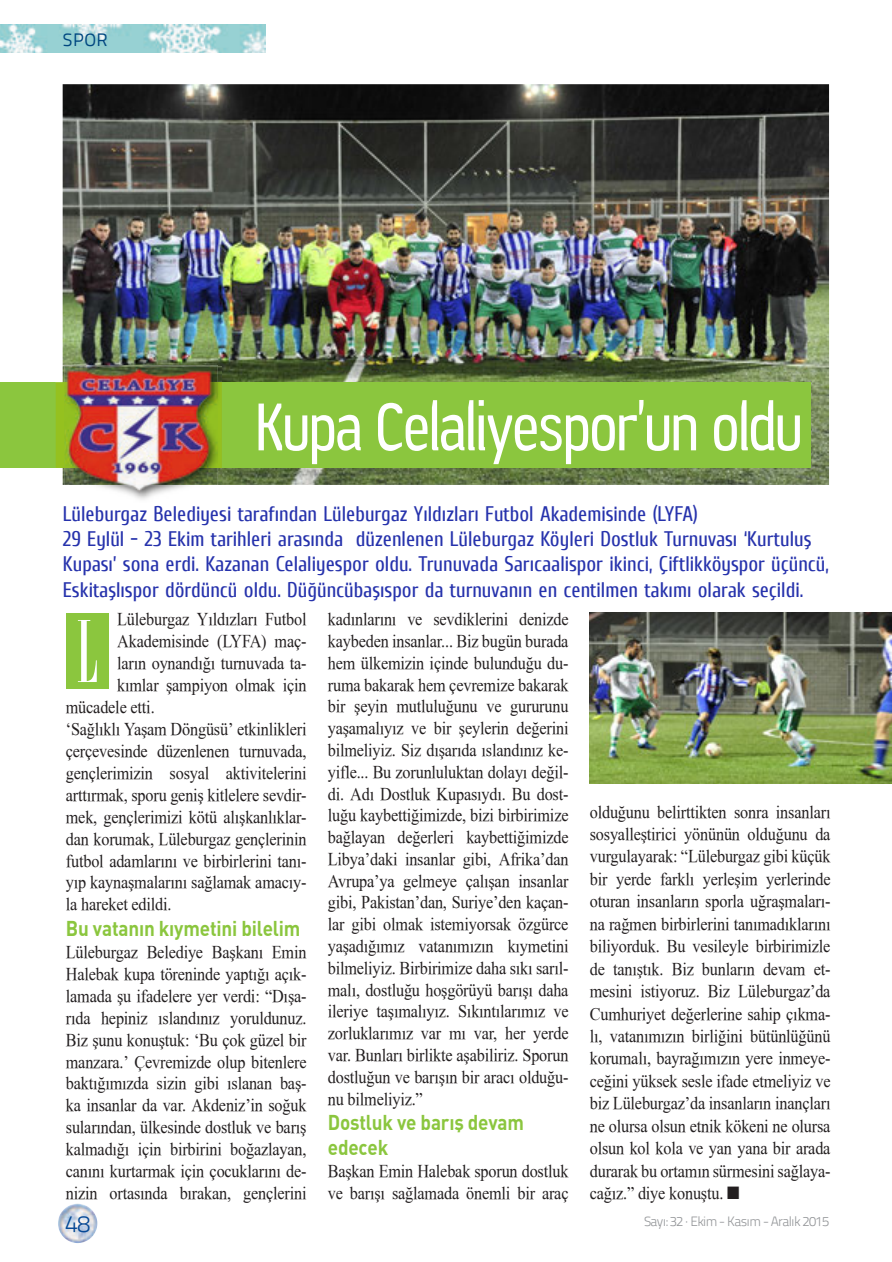
<style>
.page{position:relative;width:892px;height:1262px;background:#fff}
.page>*{position:absolute;margin:0;border:0;box-sizing:border-box;transform-origin:0 0}
.t1{font:93px "Bordeaux Roman Bold Let Plain";color:#fff}
.t2{font:63px "Jesaya Free";letter-spacing:-.005em;color:#fff;scale:.9 1}
.t3{font:23.7px "Titillium Text 25 L 250 wt";color:#054895}
.t4{font:21px/25.2px "Cuprum FFU";color:#2632ac}
.t5{font:21px/25.3px "DINT Bold";letter-spacing:-.01em;color:#8bc63e;scale:.9 1}
.t6{font:18px/21.8px "TR Times New Roman";letter-spacing:-.01em;color:#231f20;text-align:justify;scale:.9 1}
.t7{font:18px "Titillium Text 25 L 400 wt";color:#004780}
.t8{font:13.5px "Titillium Text 25 L 250 wt";letter-spacing:-.05em;color:#939598}
</style>
<div class="page">
<svg style="left:60px;top:1206px;width:8px;height:8px"></svg>
<img style="left:0;top:25px;width:266px;height:28px">
<div style="left:66px;top:612px;width:42px;height:76px;background:#8bc63e"></div>
<img style="left:589px;top:612px;width:302px;height:171px">
<img style="left:63px;top:84px;width:765px;height:401px">
<div style="left:0;top:382px;width:810px;height:86px;background:#8bc63e"></div>
<img style="left:132px;top:365px;width:90px;height:135px">
<img style="left:218px;top:382px;width:4px;height:86px">
<img style="left:56px;top:365px;width:162px;height:130px">
<p class="t7" style="left:63px;top:26px;width:46px">SPOR</p>
<h2 class="t2" style="left:256px;top:390px;width:608px">Kupa Celaliyespor’un oldu</h2>
<p class="t4" style="left:63px;top:500px;width:767px">Lüleburgaz Belediyesi tarafından Lüleburgaz Yıldızları Futbol Akademisinde (LYFA)<br>29 Eylül - 23 Ekim tarihleri arasında düzenlenen Lüleburgaz Köyleri Dostluk Turnuvası ‘Kurtuluş Kupası’ sona erdi. Kazanan Celaliyespor oldu. Trunuvada Sarıcaalispor ikinci, Çiftlikköyspor üçüncü, Eskitaşlıspor dördüncü oldu. Düğüncübaşıspor da turnuvanın en centilmen takımı olarak seçildi.</p>
<h1 class="t1" style="left:76px;top:609px;width:23px">L</h1>
<p class="t6" style="left:328px;top:608px;width:269px">kadınlarını ve sevdiklerini denizde kaybeden insanlar... Biz bugün burada hem ülkemizin içinde bulunduğu du&shy;ruma bakarak hem çevremize bakarak bir şeyin mutluluğunu ve gururunu yaşamalıyız ve bir şeylerin değerini bilmeliyiz. Siz dışarıda ıslandınız ke&shy;yifle... Bu zorunluluktan dolayı değil&shy;di. Adı Dostluk Kupasıydı. Bu dost&shy;luğu kaybettiğimizde, bizi birbirimize bağlayan değerleri kaybettiğimizde Libya’daki insanlar gibi, Afrika’dan Avrupa’ya gelmeye çalışan insanlar gibi, Pakistan’dan, Suriye’den kaçan&shy;lar gibi olmak istemiyorsak özgürce yaşadığımız vatanımızın kıymetini bilmeliyiz. Birbirimize daha sıkı sarıl&shy;malı, dostluğu hoşgörüyü barışı daha ileriye taşımalıyız. Sıkıntılarımız ve zorluklarımız var mı var, her yerde var. Bunları birlikte aşabiliriz. Sporun dostluğun ve barışın bir aracı olduğu&shy;nu bilmeliyiz.”</p>
<p class="t5" style="left:327px;top:1108px;width:219px">Dostluk ve barış devam edecek</p>
<p class="t6" style="left:327px;top:1159px;width:269px">Başkan Emin Halebak sporun dostluk ve barışı sağlamada önemli bir araç</p>
<p class="t6" style="left:117px;top:608px;width:212px">Lüleburgaz Yıldızları Futbol</p>
<p class="t6" style="left:117px;top:630px;width:212px">Akademisinde (LYFA) maç-</p>
<p class="t6" style="left:117px;top:652px;width:212px">ların oynandığı turnuvada ta-</p>
<p class="t6" style="left:117px;top:673px;width:212px">kımlar şampiyon olmak için</p>
<p class="t6" style="left:66px;top:695px;width:100px">mücadele etti.</p>
<p class="t6" style="left:66px;top:717px;width:269px">‘Sağlıklı Yaşam Döngüsü’ etkinlikleri</p>
<p class="t6" style="left:66px;top:739px;width:269px">çerçevesinde düzenlenen turnuvada,</p>
<p class="t6" style="left:66px;top:761px;width:269px">gençlerimizin sosyal aktivitelerini</p>
<p class="t6" style="left:66px;top:783px;width:269px">arttırmak, sporu geniş kitlelere sevdir-</p>
<p class="t6" style="left:66px;top:805px;width:269px">mek, gençlerimizi kötü alışkanlıklar-</p>
<p class="t6" style="left:66px;top:827px;width:269px">dan korumak, Lüleburgaz gençlerinin</p>
<p class="t6" style="left:66px;top:849px;width:269px">futbol adamlarını ve birbirlerini tanı-</p>
<p class="t6" style="left:66px;top:871px;width:269px">yıp kaynaşmalarını sağlamak amacıy-</p>
<p class="t6" style="left:66px;top:893px;width:119px">la hareket edildi.</p>
<p class="t5" style="left:66px;top:914px;width:262px">Bu vatanın kıymetini bilelim</p>
<p class="t6" style="left:66px;top:940px;width:269px">Lüleburgaz Belediye Başkanı Emin Halebak kupa töreninde yaptığı açık&shy;lamada şu ifadelere yer verdi: “Dışa&shy;rıda hepiniz ıslandınız yoruldunuz.<br>Biz şunu konuştuk: ‘Bu çok güzel bir manzara.’ Çevremizde olup bitenlere baktığımızda sizin gibi ıslanan baş&shy;ka insanlar da var. Akdeniz’in soğuk sularından, ülkesinde dostluk ve barış kalmadığı için birbirini boğazlayan, canını kurtarmak için çocuklarını de&shy;nizin ortasında bırakan, gençlerini</p>
<p class="t6" style="left:589px;top:799px;width:269px;line-height:22.5px">olduğunu belirttikten sonra insanları sosyalleştirici yönünün olduğunu da vurgulayarak: “Lüleburgaz gibi küçük bir yerde farklı yerleşim yerlerinde oturan insanların sporla uğraşmaları&shy;na rağmen birbirlerini tanımadıklarını biliyorduk. Bu vesileyle birbirimizle de tanıştık. Biz bunların devam et&shy;mesini istiyoruz. Biz Lüleburgaz’da Cumhuriyet değerlerine sahip çıkma&shy;lı, vatanımızın birliğini bütünlüğünü korumalı, bayrağımızın yere inmeye&shy;ceğini yüksek sesle ifade etmeliyiz ve biz Lüleburgaz’da insanların inançları ne olursa olsun etnik kökeni ne olursa olsun kol kola ve yan yana bir arada durarak bu ortamın sürmesini sağlaya&shy;cağız.” diye konuştu. ■</p>
<p class="t8" style="left:643px;top:1210px;width:186px">Sayı: 32 · Ekim - Kasım - Aralık 2015</p>
<h3 class="t3" style="left:65px;top:1206px;width:27px">48</h3>
</div>
